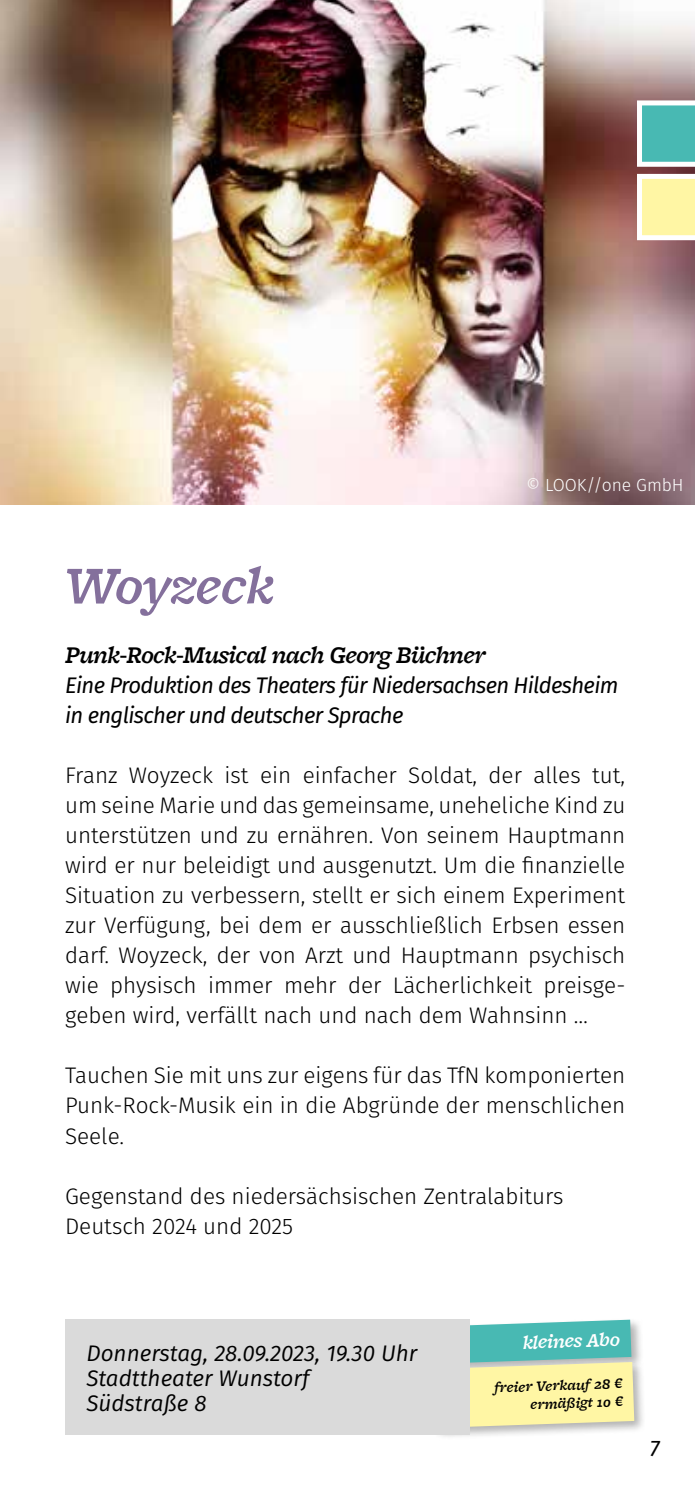
<style>
.page{position:relative;width:695px;height:1489px;background:#fff}
.page>*{position:absolute;margin:0;border:0;box-sizing:border-box;transform-origin:0 0}
.t1{font:italic 600 55px "Freight Micro Pro";letter-spacing:-.01em;color:#84709c}
.t2{font:italic 600 25px "Freight Micro Pro";letter-spacing:-.03em;color:#000}
.t3{font:300 22.5px/30px "Fira Sans";color:#000}
.t4{font:italic 22.5px/30px "Fira Sans";letter-spacing:-.03em;color:#000}
.t5{font:italic 22.5px/25px "Fira Sans";color:#000}
.t6{font:italic 600 20px "Freight Micro Pro";color:#fff}
.t7{font:300 17.5px "Fira Sans";color:#fff}
.t8{font:italic 600 15px/18px "Freight Micro Pro";color:#000;text-align:right}
</style>
<div class="page">
<img style="left:0;top:0;width:694px;height:504px">
<div style="left:428px;top:1316px;width:216px;height:60px;background:#000;opacity:.3"></div>
<div style="left:430px;top:1358px;width:216px;height:81px;background:#000;opacity:.3"></div>
<svg style="left:469px;top:1319px;width:165px;height:108px;background:#bbddae"></svg>
<div style="left:65px;top:1318px;width:404px;height:116px;background:#dadada"></div>
<svg style="left:637px;top:174px;width:57px;height:66px"></svg>
<svg style="left:637px;top:100px;width:57px;height:67px"></svg>
<p class="t7" style="left:526px;top:473px;width:159px">© LOOK//one GmbH</p>
<h1 class="t1" style="left:65px;top:547px;width:211px">Woyzeck</h1>
<p class="t2" style="left:65px;top:637px;width:422px">Punk-Rock-Musical nach Georg Büchner</p>
<p class="t4" style="left:65px;top:670px;width:555px">Eine Produktion des Theaters für Niedersachsen Hildesheim in englischer und deutscher Sprache</p>
<p class="t3" style="left:65px;top:760px;width:561px">Franz Woyzeck ist ein einfacher Soldat, der alles tut, um seine Marie und das gemeinsame, uneheliche Kind zu unterstützen und zu ernähren. Von seinem Hauptmann wird er nur beleidigt und ausgenutzt. Um die finanzielle Situation zu verbessern, stellt er sich einem Experiment zur Verfügung, bei dem er ausschließlich Erbsen essen darf. Woyzeck, der von Arzt und Hauptmann psychisch wie physisch immer mehr der Lächerlichkeit preisge&shy;geben wird, verfällt nach und nach dem Wahnsinn …</p>
<p class="t3" style="left:65px;top:1060px;width:561px;text-align:justify">Tauchen Sie mit uns zur eigens für das TfN komponierten Punk-Rock-Musik ein in die Abgründe der menschlichen Seele.</p>
<p class="t3" style="left:65px;top:1180px;width:500px">Gegenstand des niedersächsischen Zentralabiturs<br>Deutsch 2024 und 2025</p>
<p class="t5" style="left:86px;top:1340px;width:332px">Donnerstag, 28.09.2023, 19.30 Uhr<br>Stadttheater Wunstorf<br>Südstraße 8</p>
<p class="t6" style="left:522px;top:1328px;width:99px;rotate:-2deg">kleines Abo</p>
<p class="t8" style="left:494px;top:1377px;width:130px;rotate:-2deg">freier Verkauf 28 € ermäßigt 10 €</p>
<p class="t4" style="left:649px;top:1432px;width:11px">7</p>
</div>
